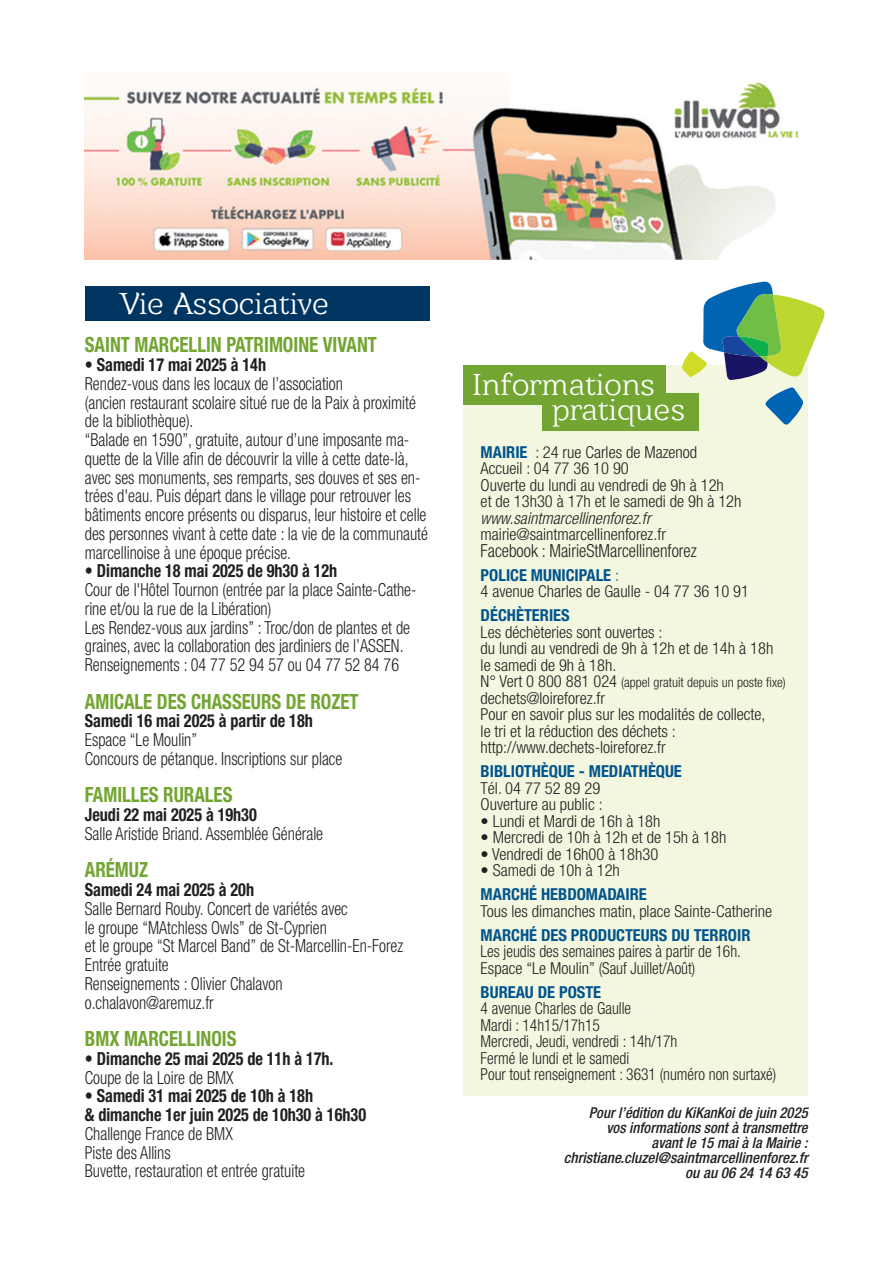
<style>
.page{position:relative;width:893px;height:1263px;background:#fff}
.page>*{position:absolute;margin:0;border:0;box-sizing:border-box;transform-origin:0 0}
.t1{font:31.05px "Barkentina";color:#fff}
.t2{font:700 condensed 21px "Helvetica Neue";color:#73a532;scale:.9 1}
.t3{font:300 condensed 18px/18.8px "Helvetica Neue";color:#231f20;scale:.9 1}
.t4{font:700 condensed 18px/18.8px "Helvetica Neue";color:#231f20;scale:.9 1}
.t5{font:300 condensed 18px "Helvetica Neue";color:#231f20;scale:.94 1}
.t6{font:300 condensed 16.5px/16.5px "Helvetica Neue";color:#231f20}
.t7{font:300 condensed 16.5px/16.5px "Helvetica Neue";color:#231f20;scale:.94 1}
.t8{font:700 condensed 16.5px "Helvetica Neue";color:#00548e}
.t9{font:italic 300 condensed 16.5px "Helvetica Neue";color:#231f20}
.t10{font:italic 500 condensed 15px/15px "Helvetica Neue";color:#231f20;text-align:right}
.t11{font:300 condensed 13.5px "Helvetica Neue";color:#231f20}
.s1{font-weight:700;color:#00548e}
.s2{color:#00548e}
.s3{font-size:16.5px}
</style>
<div class="page">
<div style="left:463px;top:365px;width:345px;height:731px;background:#f3f7df"></div>
<svg style="left:765px;top:387px;width:38px;height:38px"></svg>
<svg style="left:681px;top:282px;width:144px;height:98px"></svg>
<div style="left:463px;top:365px;width:203px;height:40px;background:#73a532"></div>
<div style="left:543px;top:393px;width:156px;height:38px;background:#73a532"></div>
<div style="left:85px;top:287px;width:344px;height:34px;background:#003562"></div>
<img style="left:85px;top:82px;width:714px;height:177px">
<h1 class="t1" style="left:121px;top:285px;width:210px">Vie Associative</h1>
<p class="t2" style="left:85px;top:337px;width:326px">SAINT MARCELLIN PATRIMOINE VIVANT</p>
<p class="t4" style="left:85px;top:357px;width:203px">• Samedi 17 mai 2025 à 14h</p>
<p class="t3" style="left:85px;top:376px;width:383px">Rendez-vous dans les locaux de l’association<br>(ancien restaurant scolaire situé rue de la Paix à proximité de la bibliothèque).<br>“Balade en 1590”, gratuite, autour d’une imposante ma&shy;quette de la Ville afin de découvrir la ville à cette date-là, avec ses monuments, ses remparts, ses douves et ses en&shy;trées d'eau. Puis départ dans le village pour retrouver les bâtiments encore présents ou disparus, leur histoire et celle des personnes vivant à cette date : la vie de la communauté marcellinoise à une époque précise.</p>
<p class="t4" style="left:85px;top:563px;width:282px">• Dimanche 18 mai 2025 de 9h30 à 12h</p>
<p class="t3" style="left:85px;top:582px;width:370px">Cour de l'Hôtel Tournon (entrée par la place Sainte-Cathe&shy;rine et/ou la rue de la Libération)<br>Les Rendez-vous aux jardins” : Troc/don de plantes et de graines, avec la collaboration des jardiniers de l’ASSEN.<br>Renseignements : 04 77 52 94 57 ou 04 77 52 84 76</p>
<p class="t2" style="left:85px;top:694px;width:306px">AMICALE DES CHASSEURS DE ROZET</p>
<p class="t4" style="left:85px;top:713px;width:255px">Samedi 16 mai 2025 à partir de 18h</p>
<p class="t3" style="left:85px;top:732px;width:288px">Espace “Le Moulin”<br>Concours de pétanque. Inscriptions sur place</p>
<p class="t2" style="left:85px;top:787px;width:166px">FAMILLES RURALES</p>
<p class="t4" style="left:85px;top:807px;width:193px">Jeudi 22 mai 2025 à 19h30</p>
<p class="t3" style="left:85px;top:826px;width:266px">Salle Aristide Briand. Assemblée Générale</p>
<p class="t2" style="left:85px;top:862px;width:72px">ARÉMUZ</p>
<p class="t4" style="left:85px;top:882px;width:190px">Samedi 24 mai 2025 à 20h</p>
<p class="t3" style="left:85px;top:901px;width:355px">Salle Bernard Rouby. Concert de variétés avec<br>le groupe “MAtchless Owls” de St-Cyprien<br>et le groupe “St Marcel Band” de St-Marcellin-En-Forez Entrée gratuite<br>Renseignements : Olivier Chalavon o.chalavon@aremuz.fr</p>
<p class="t2" style="left:85px;top:1031px;width:170px">BMX MARCELLINOIS</p>
<p class="t4" style="left:85px;top:1051px;width:278px">• Dimanche 25 mai 2025 de 11h à 17h.</p>
<p class="t3" style="left:85px;top:1069px;width:167px">Coupe de la Loire de BMX</p>
<p class="t4" style="left:85px;top:1088px;width:314px">• Samedi 31 mai 2025 de 10h à 18h<br>&amp; dimanche 1er juin 2025 de 10h30 à 16h30</p>
<p class="t3" style="left:85px;top:1126px;width:246px">Challenge France de BMX<br>Piste des Allins<br>Buvette, restauration et entrée gratuite</p>
<h1 class="t1" style="left:472px;top:366px;width:184px">Informations</h1>
<h1 class="t1" style="left:552px;top:391px;width:135px">pratiques</h1>
<p class="t6" style="left:481px;top:445px;width:262px"><span class="s1">MAIRIE</span> : 24 rue Carles de Mazenod<br>Accueil : 04 77 36 10 90<br>Ouverte du lundi au vendredi de 9h à 12h<br>et de 13h30 à 17h et le samedi de 9h à 12h</p>
<p class="t9" style="left:481px;top:512px;width:175px">www.saintmarcellinenforez.fr</p>
<p class="t6" style="left:481px;top:528px;width:187px">mairie@saintmarcellinenforez.fr</p>
<p class="t5" style="left:481px;top:544px;width:231px">Facebook : MairieStMarcellinenforez</p>
<p class="t6" style="left:481px;top:568px;width:270px"><span class="s1">POLICE MUNICIPALE</span> <span class="s2">:<br></span>4 avenue Charles de Gaulle - 04 77 36 10 91</p>
<p class="t8" style="left:481px;top:609px;width:91px">DÉCHÈTERIES</p>
<p class="t6" style="left:481px;top:625px;width:294px">Les déchèteries sont ouvertes :<br>du lundi au vendredi de 9h à 12h et de 14h à 18h le samedi de 9h à 18h.</p>
<p class="t11" style="left:481px;top:678px;width:307px"><span class="s3">N° Vert 0 800 881 024</span> (appel gratuit depuis un poste fixe)</p>
<p class="t6" style="left:481px;top:691px;width:286px">dechets@loireforez.fr<br>Pour en savoir plus sur les modalités de collecte, le tri et la réduction des déchets : http://www.dechets-loireforez.fr</p>
<p class="t8" style="left:481px;top:765px;width:203px">BIBLIOTHÈQUE - MEDIATHÈQUE</p>
<p class="t6" style="left:481px;top:781px;width:123px">Tél. 04 77 52 89 29<br>Ouverture au public :</p>
<p class="t6" style="left:481px;top:814px;width:181px">• Lundi et Mardi de 16h à 18h</p>
<p class="t6" style="left:481px;top:831px;width:247px">• Mercredi de 10h à 12h et de 15h à 18h</p>
<p class="t6" style="left:481px;top:847px;width:179px">• Vendredi de 16h00 à 18h30</p>
<p class="t6" style="left:481px;top:864px;width:141px">• Samedi de 10h à 12h</p>
<p class="t8" style="left:481px;top:888px;width:168px">MARCHÉ HEBDOMADAIRE</p>
<p class="t6" style="left:481px;top:904px;width:293px">Tous les dimanches matin, place Sainte-Catherine</p>
<p class="t8" style="left:481px;top:929px;width:271px">MARCHÉ DES PRODUCTEURS DU TERROIR</p>
<p class="t7" style="left:481px;top:945px;width:278px">Les jeudis des semaines paires à partir de 16h.<br>Espace “Le Moulin” (Sauf Juillet/Août)</p>
<p class="t8" style="left:481px;top:986px;width:122px">BUREAU DE POSTE</p>
<p class="t7" style="left:481px;top:1002px;width:316px">4 avenue Charles de Gaulle<br>Mardi : 14h15/17h15<br>Mercredi, Jeudi, vendredi : 14h/17h<br>Fermé le lundi et le samedi<br>Pour tout renseignement : 3631 (numéro non surtaxé)</p>
<p class="t10" style="left:564px;top:1107px;width:248px">Pourl’édition du KiKanKoide juin 2025 vos informations sont à transmettre<br>avant le 15 maià la Mairie : christiane.cluzel@saintmarcellinenforez.fr ou au 06 24 14 63 45</p>
</div>
